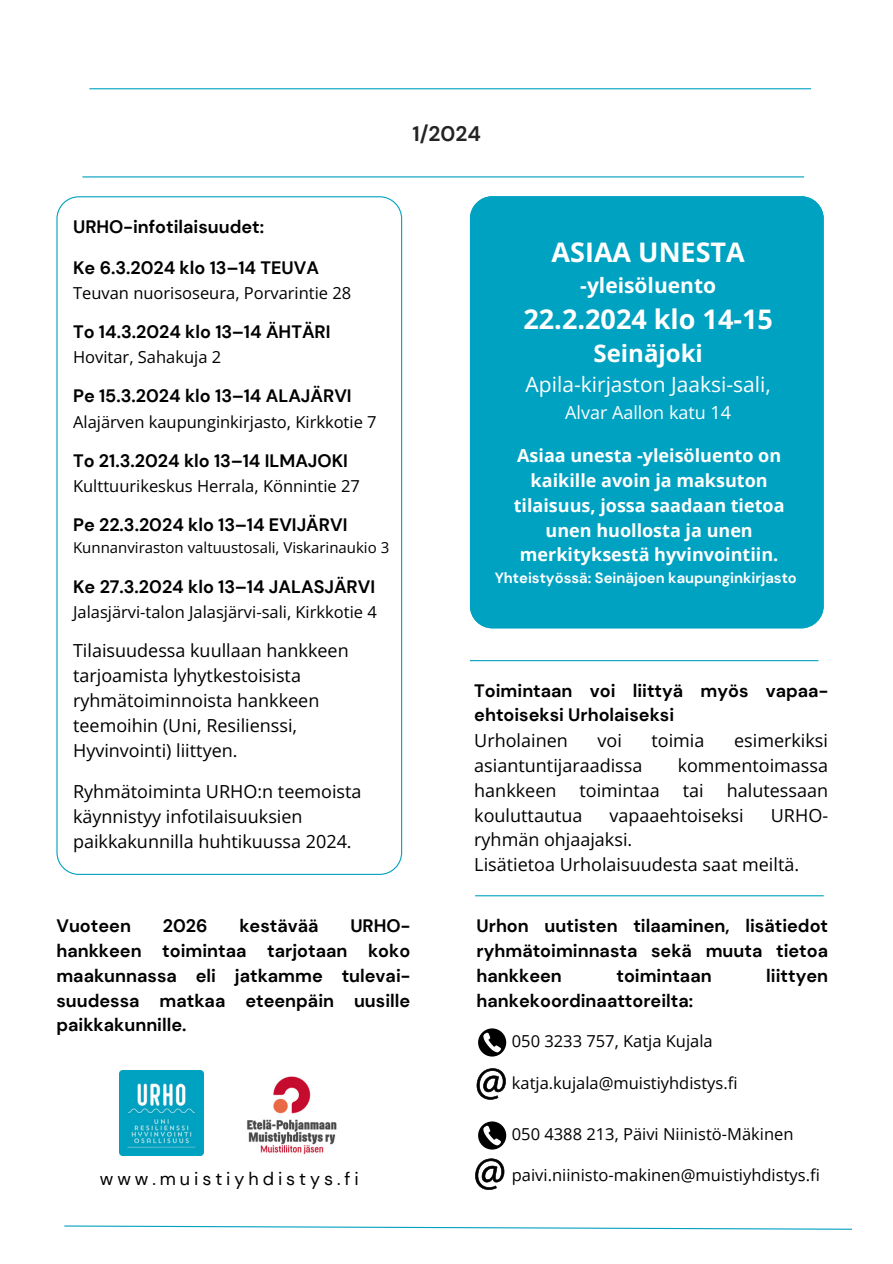
<style>
.page{position:relative;width:893px;height:1264px;background:#fff}
.page>*{position:absolute;margin:0;border:0;box-sizing:border-box;transform-origin:0 0}
.t1{font:700 27px "Open Sans";color:#fff}
.t2{font:700 24px "Open Sans";color:#fff}
.t3{font:21px "Open Sans";color:#fff}
.t4{font:700 21px "Open Sans";color:#fff}
.t5{font:700 21px "DM Sans";color:#242424}
.t6{font:700 18px/24.8px "DM Sans";color:#000;text-align:justify}
.t7{font:18px/25px "Open Sans";color:#000}
.t8{font:700 18px/24.8px "Open Sans";color:#fff;text-align:center}
.t9{font:18px "DM Sans";letter-spacing:.22em;color:#000}
.t10{font:18px "Open Sans";color:#fff}
.t11{font:16.5px "Open Sans";color:#000}
.t12{font:15px "Open Sans";color:#000}
.t13{font:700 14.85px "DM Sans";color:#fff}
</style>
<div class="page">
<hr style="left:82px;top:176px;width:722px;height:1px;background:#00a2c2">
<hr style="left:89px;top:88px;width:722px;height:1px;background:#00a2c2">
<svg style="left:56px;top:196px;width:346px;height:679px"></svg>
<svg style="left:478px;top:1028px;width:28px;height:28px"></svg>
<svg style="left:478px;top:1121px;width:28px;height:28px"></svg>
<svg style="left:476px;top:1068px;width:30px;height:31px"></svg>
<svg style="left:475px;top:1158px;width:29px;height:31px"></svg>
<img style="left:119px;top:1070px;width:85px;height:85px">
<img style="left:247px;top:1076px;width:90px;height:79px">
<hr style="left:470px;top:660px;width:348px;height:1px;background:#00a2c2">
<hr style="left:475px;top:895px;width:348px;height:1px;background:#00a2c2">
<svg style="left:64px;top:1225px;width:788px;height:5px"></svg>
<div style="left:470px;top:196px;width:353px;height:432px;background:#00a2c2"></div>
<p class="t5" style="left:412px;top:120px;width:70px">1/2024</p>
<p class="t6" style="left:73px;top:215px;width:193px">URHO-infotilaisuudet:</p>
<p class="t6" style="left:73px;top:256px;width:247px">Ke 6.3.2024 klo 13–14 TEUVA</p>
<p class="t11" style="left:73px;top:282px;width:280px">Teuvan nuorisoseura, Porvarintie 28</p>
<p class="t6" style="left:73px;top:320px;width:259px">To 14.3.2024 klo 13–14 ÄHTÄRI</p>
<p class="t11" style="left:73px;top:346px;width:150px">Hovitar, Sahakuja 2</p>
<p class="t6" style="left:73px;top:384px;width:280px">Pe 15.3.2024 klo 13–14 ALAJÄRVI</p>
<p class="t11" style="left:73px;top:410px;width:305px">Alajärven kaupunginkirjasto, Kirkkotie 7</p>
<p class="t6" style="left:73px;top:448px;width:276px">To 21.3.2024 klo 13–14 ILMAJOKI</p>
<p class="t11" style="left:73px;top:474px;width:288px">Kulttuurikeskus Herrala, Könnintie 27</p>
<p class="t6" style="left:73px;top:512px;width:276px">Pe 22.3.2024 klo 13–14 EVIJÄRVI</p>
<p class="t12" style="left:73px;top:536px;width:317px">Kunnanviraston valtuustosali, Viskarinaukio 3</p>
<p class="t6" style="left:73px;top:574px;width:303px">Ke 27.3.2024 klo 13–14 JALASJÄRVI</p>
<p class="t11" style="left:73px;top:600px;width:305px">Jalasjärvi-talon Jalasjärvi-sali, Kirkkotie 4</p>
<p class="t7" style="left:73px;top:637px;width:277px">Tilaisuudessa kuullaan hankkeen tarjoamista lyhytkestoisista ryhmätoiminnoista hankkeen teemoihin (Uni, Resilienssi,<br>Hyvinvointi) liittyen.</p>
<p class="t7" style="left:73px;top:778px;width:290px">Ryhmätoiminta URHO:n teemoista käynnistyy infotilaisuuksien paikkakunnilla huhtikuussa 2024.</p>
<p class="t1" style="left:551px;top:233px;width:195px">ASIAA UNESTA</p>
<p class="t4" style="left:580px;top:270px;width:137px">-yleisöluento</p>
<p class="t1" style="left:523px;top:300px;width:251px">22.2.2024 klo 14-15</p>
<p class="t2" style="left:593px;top:337px;width:111px">Seinäjoki</p>
<p class="t3" style="left:525px;top:369px;width:247px">Apila-kirjaston Jaaksi-sali,</p>
<p class="t10" style="left:565px;top:399px;width:167px">Alvar Aallon katu 14</p>
<p class="t8" style="left:513px;top:443px;width:272px">Asiaa unesta -yleisöluento on kaikille avoin ja maksuton tilaisuus, jossa saadaan tietoa unen huollosta ja unen merkityksestä hyvinvointiin.</p>
<p class="t13" style="left:494px;top:568px;width:303px">Yhteistyössä: Seinäjoen kaupunginkirjasto</p>
<p class="t6" style="left:474px;top:678px;width:355px">Toimintaan voi liittyä myös vapaa&shy;ehtoiseksi Urholaiseksi</p>
<p class="t7" style="left:474px;top:727px;width:95px">Urholainen</p>
<p class="t7" style="left:597px;top:727px;width:26px">voi</p>
<p class="t7" style="left:651px;top:727px;width:54px">toimia</p>
<p class="t7" style="left:734px;top:727px;width:95px">esimerkiksi</p>
<p class="t7" style="left:474px;top:752px;width:170px">asiantuntijaraadissa</p>
<p class="t7" style="left:677px;top:752px;width:152px">kommentoimassa</p>
<p class="t7" style="left:474px;top:777px;width:84px">hankkeen</p>
<p class="t7" style="left:579px;top:777px;width:82px">toimintaa</p>
<p class="t7" style="left:682px;top:777px;width:22px">tai</p>
<p class="t7" style="left:726px;top:777px;width:103px">halutessaan</p>
<p class="t7" style="left:474px;top:802px;width:110px">kouluttautua</p>
<p class="t7" style="left:609px;top:802px;width:136px">vapaaehtoiseksi</p>
<p class="t7" style="left:770px;top:802px;width:59px">URHO-</p>
<p class="t7" style="left:474px;top:826px;width:159px">ryhmän ohjaajaksi.</p>
<p class="t7" style="left:474px;top:851px;width:326px">Lisätietoa Urholaisuudesta saat meiltä.</p>
<p class="t6" style="left:56px;top:913px;width:76px">Vuoteen</p>
<p class="t6" style="left:163px;top:913px;width:46px">2026</p>
<p class="t6" style="left:239px;top:913px;width:81px">kestävää</p>
<p class="t6" style="left:56px;top:913px;width:355px;text-indent:294px">URHO&shy;hankkeen toimintaa tarjotaan koko maakunnassa eli jatkamme tulevai&shy;suudessa matkaa eteenpäin uusille paikkakunnille.</p>
<p class="t9" style="left:100px;top:1166px;width:260px">www.muistiyhdistys.fi</p>
<p class="t6" style="left:476px;top:913px;width:353px">Urhon uutisten tilaaminen, lisätiedot ryhmätoiminnasta sekä muuta tietoa hankkeen</p>
<p class="t6" style="left:616px;top:963px;width:97px">toimintaan</p>
<p class="t6" style="left:766px;top:963px;width:63px">liittyen</p>
<p class="t6" style="left:476px;top:988px;width:218px">hankekoordinaattoreilta:</p>
<p class="t11" style="left:512px;top:1029px;width:202px">050 3233 757, Katja Kujala</p>
<p class="t11" style="left:512px;top:1070px;width:227px">katja.kujala@muistiyhdistys.fi</p>
<p class="t11" style="left:512px;top:1122px;width:283px">050 4388 213, Päivi Niinistö-Mäkinen</p>
<p class="t11" style="left:512px;top:1163px;width:309px">paivi.niinisto-makinen@muistiyhdistys.fi</p>
</div>
